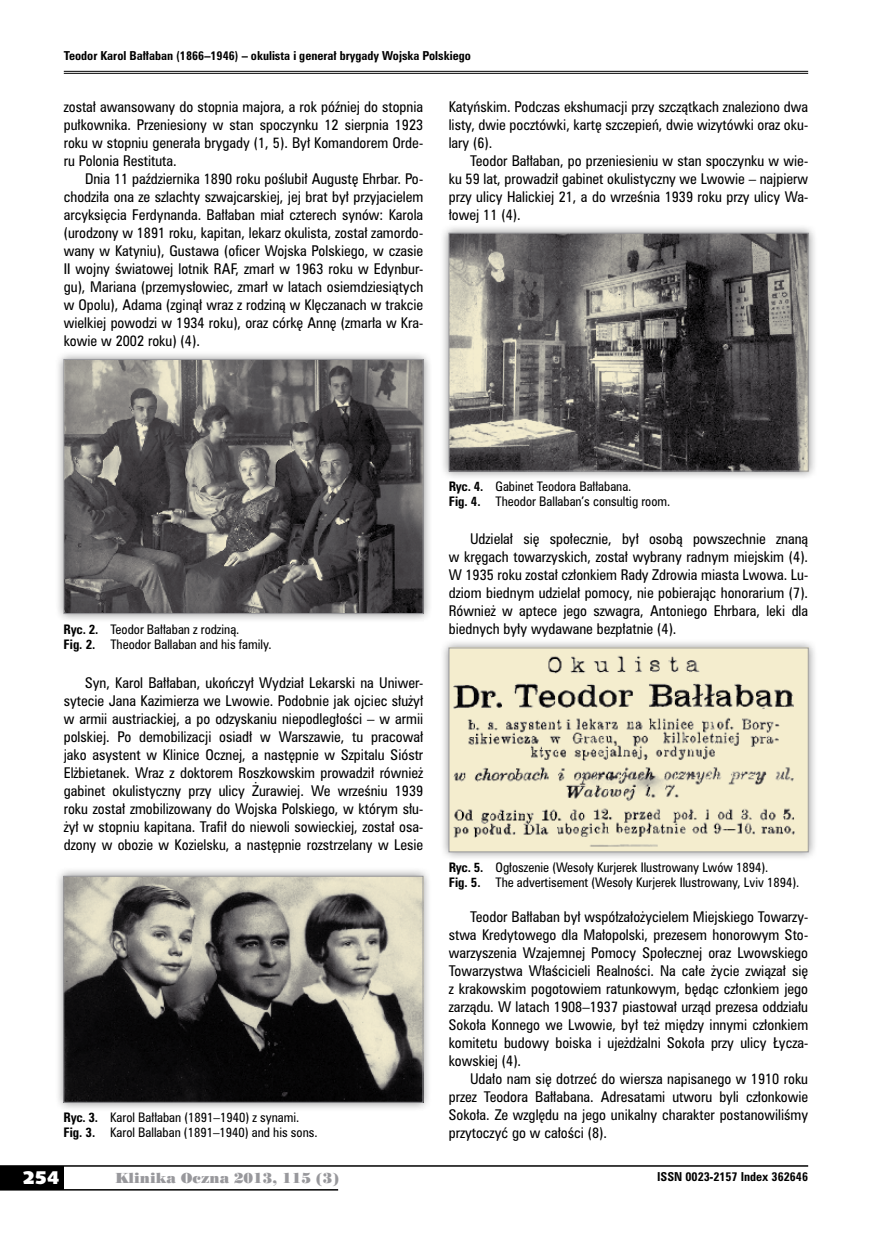
<style>
.page{position:relative;width:872px;height:1234px;background:#fff}
.page>*{position:absolute;margin:0;border:0;box-sizing:border-box;transform-origin:0 0}
.t1{font:18px "Humanst 531 U Blk PL";color:#fff}
.t2{font:13.5px/18px "Zurich Cn PL";color:#000;text-align:justify}
.t3{font:13.5px "Poster Bodoni PL";color:#98989c}
.t4{font:12px/15px "Zurich Cn PL";color:#000}
.t5{font:700 11.25px "Zurich Cn PL";color:#000}
.s1{font-weight:700}
</style>
<div class="page">
<div style="left:0;top:1165px;width:64px;height:24px;background:#000"></div>
<hr style="left:0;top:1164px;width:808px;height:2px;background:#000">
<hr style="left:0;top:1188px;width:338px;height:2px;background:#000">
<hr style="left:64px;top:71px;width:744px;height:1px;background:#000">
<hr style="left:64px;top:73px;width:744px;height:1px;background:#000">
<div style="left:55px;top:350px;width:377px;height:273px;background:#000;opacity:.45"></div>
<img style="left:66px;top:361px;width:355px;height:250px">
<div style="left:64px;top:359px;width:359px;height:254px;border:1px solid #98989c"></div>
<div style="left:54px;top:866px;width:378px;height:245px;background:#000;opacity:.45"></div>
<img style="left:65px;top:877px;width:356px;height:223px">
<div style="left:63px;top:875px;width:360px;height:227px;border:1px solid #98989c"></div>
<div style="left:440px;top:224px;width:377px;height:256px;background:#000;opacity:.45"></div>
<img style="left:451px;top:235px;width:355px;height:234px">
<div style="left:449px;top:233px;width:359px;height:238px;border:1px solid #98989c"></div>
<div style="left:440px;top:638px;width:377px;height:223px;background:#000;opacity:.45"></div>
<img style="left:451px;top:649px;width:355px;height:200px">
<div style="left:449px;top:647px;width:359px;height:204px;border:1px solid #98989c"></div>
<p class="t5" style="left:64px;top:48px;width:408px">Teodor Karol Bałłaban (1866–1946) – okulista i generał brygady Wojska Polskiego</p>
<p class="t2" style="left:64px;top:97px;width:361px">został awansowany do stopnia majora, a rok później do stopnia pułkownika. Przeniesiony w stan spoczynku 12 sierpnia 1923 roku w stopniu generała brygady (1, 5). Był Komandorem Orde&shy;ru Polonia Restituta.</p>
<p class="t2" style="left:64px;top:169px;width:361px;text-indent:21px">Dnia 11 października 1890 roku poślubił Augustę Ehrbar. Po&shy;chodziła ona ze szlachty szwajcarskiej, jej brat był przyjacielem arcyksięcia Ferdynanda. Bałłaban miał czterech synów: Karola (urodzony w 1891 roku, kapitan, lekarz okulista, został zamordo&shy;wany w Katyniu), Gustawa (oficer Wojska Polskiego, w czasie II wojny światowej lotnik RAF, zmarł w 1963 roku w Edynbur&shy;gu), Mariana (przemysłowiec, zmarł w latach osiemdziesiątych w Opolu), Adama (zginął wraz z rodziną w Klęczanach w trakcie wielkiej powodzi w 1934 roku), oraz córkę Annę (zmarła w Kra&shy;kowie w 2002 roku) (4).</p>
<p class="t2" style="left:449px;top:97px;width:361px">Katyńskim. Podczas ekshumacji przy szczątkach znaleziono dwa listy, dwie pocztówki, kartę szczepień, dwie wizytówki oraz oku&shy;lary (6).</p>
<p class="t2" style="left:449px;top:151px;width:361px;text-indent:21px">Teodor Bałłaban, po przeniesieniu w stan spoczynku w wie&shy;ku 59 lat, prowadził gabinet okulistyczny we Lwowie – najpierw przy ulicy Halickiej 21, a do września 1939 roku przy ulicy Wa&shy;łowej 11 (4).</p>
<p class="t4" style="left:64px;top:621px;width:209px"><span class="s1">Ryc. 2.</span> Teodor Bałłaban z rodziną.<br><span class="s1">Fig. 2.</span> Theodor Ballaban and his family.</p>
<p class="t2" style="left:64px;top:673px;width:361px;text-indent:21px">Syn, Karol Bałłaban, ukończył Wydział Lekarski na Uniwer&shy;sytecie Jana Kazimierza we Lwowie. Podobnie jak ojciec służył w armii austriackiej, a po odzyskaniu niepodległości – w armii polskiej. Po demobilizacji osiadł w Warszawie, tu pracował jako asystent w Klinice Ocznej, a następnie w Szpitalu Sióstr Elżbietanek. Wraz z doktorem Roszkowskim prowadził również gabinet okulistyczny przy ulicy Żurawiej. We wrześniu 1939 roku został zmobilizowany do Wojska Polskiego, w którym słu&shy;żył w stopniu kapitana. Trafił do niewoli sowieckiej, został osa&shy;dzony w obozie w Kozielsku, a następnie rozstrzelany w Lesie</p>
<p class="t4" style="left:63px;top:1109px;width:256px"><span class="s1">Ryc. 3.</span> Karol Bałłaban (1891–1940) z synami.<br><span class="s1">Fig. 3.</span> Karol Ballaban (1891–1940) and his sons.</p>
<p class="t4" style="left:449px;top:478px;width:223px"><span class="s1">Ryc. 4.</span> Gabinet Teodora Bałłabana.<br><span class="s1">Fig. 4.</span> Theodor Ballaban’s consultig room.</p>
<p class="t2" style="left:449px;top:529px;width:361px;text-indent:21px">Udzielał się społecznie, był osobą powszechnie znaną w kręgach towarzyskich, został wybrany radnym miejskim (4).<br>W 1935 roku został członkiem Rady Zdrowia miasta Lwowa. Lu&shy;dziom biednym udzielał pomocy, nie pobierając honorarium (7).<br>Również w aptece jego szwagra, Antoniego Ehrbara, leki dla biednych były wydawane bezpłatnie (4).</p>
<p class="t4" style="left:449px;top:859px;width:352px"><span class="s1">Ryc. 5.</span> Ogłoszenie (Wesoły Kurjerek Ilustrowany Lwów 1894).<br><span class="s1">Fig. 5.</span> The advertisement (Wesoły Kurjerek Ilustrowany, Lviv 1894).</p>
<p class="t2" style="left:449px;top:907px;width:361px;text-indent:21px">Teodor Bałłaban był współzałożycielem Miejskiego Towarzy&shy;stwa Kredytowego dla Małopolski, prezesem honorowym Sto&shy;warzyszenia Wzajemnej Pomocy Społecznej oraz Lwowskiego Towarzystwa Właścicieli Realności. Na całe życie związał się z krakowskim pogotowiem ratunkowym, będąc członkiem jego zarządu. W latach 1908–1937 piastował urząd prezesa oddziału Sokoła Konnego we Lwowie, był też między innymi członkiem komitetu budowy boiska i ujeżdżalni Sokoła przy ulicy Łycza&shy;kowskiej (4).</p>
<p class="t2" style="left:449px;top:1069px;width:361px;text-indent:21px">Udało nam się dotrzeć do wiersza napisanego w 1910 roku przez Teodora Bałłabana. Adresatami utworu byli członkowie Sokoła. Ze względu na jego unikalny charakter postanowiliśmy przytoczyć go w całości (8).</p>
<h1 class="t1" style="left:23px;top:1165px;width:38px">254</h1>
<p class="t3" style="left:115px;top:1168px;width:225px">Klinika Oczna 2013, 115 (3)</p>
<p class="t5" style="left:657px;top:1168px;width:152px">ISSN 0023-2157 Index 362646</p>
</div>
